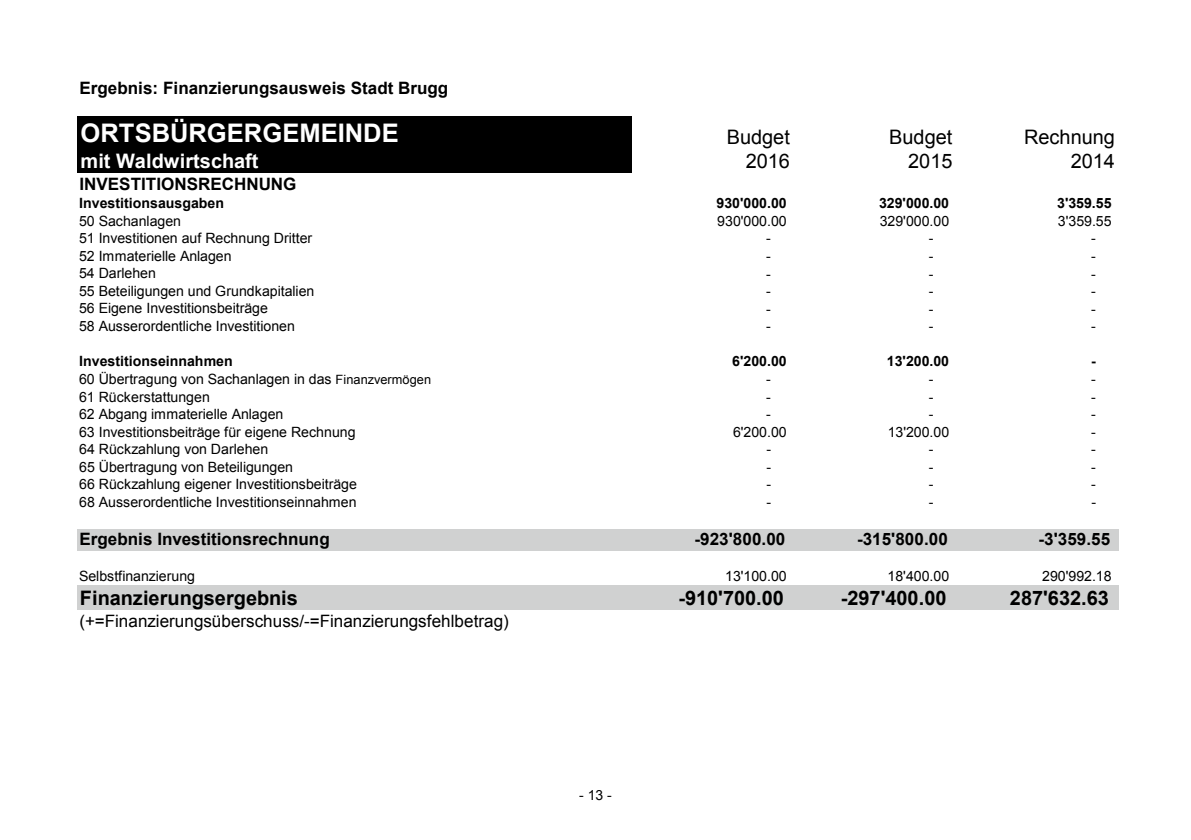
<style>
.page{position:relative;width:1191px;height:840px;background:#fff}
.page>*{position:absolute;margin:0;border:0;box-sizing:border-box;transform-origin:0 0}
.t1{font:700 25.6px "Arial";color:#fff}
.t2{font:700 20px "Arial";color:#000}
.t3{font:20px/24.4px "Arial";color:#000;text-align:right}
.t4{font:700 20px "Arial";color:#fff}
.t5{font:700 17px "Arial";color:#000}
.t6{font:17px "Arial";letter-spacing:.005em;color:#000}
.t7{font:14.2px "Arial";color:#000}
.t8{font:700 14.2px "Arial";color:#000}
.t9{font:14px "Arial";color:#000}
.s1{font-size:12.8px}
</style>
<div class="page">
<div style="left:77px;top:116px;width:554px;height:57px;background:#000"></div>
<div style="left:77px;top:528px;width:1041px;height:22px;background:#d0d1d1"></div>
<div style="left:77px;top:585px;width:1041px;height:25px;background:#d0d1d1"></div>
<p class="t5" style="left:79px;top:76px;width:370px">Ergebnis: Finanzierungsausweis Stadt Brugg</p>
<h1 class="t1" style="left:81px;top:116px;width:320px">ORTSBÜRGERGEMEINDE</h1>
<h2 class="t4" style="left:81px;top:147px;width:179px">mit Waldwirtschaft</h2>
<h2 class="t3" style="left:727px;top:124px;width:65px">Budget<br>2016</h2>
<h2 class="t3" style="left:889px;top:124px;width:65px">Budget<br>2015</h2>
<h2 class="t3" style="left:1024px;top:124px;width:92px">Rechnung<br>2014</h2>
<p class="t5" style="left:79px;top:172px;width:218px">INVESTITIONSRECHNUNG</p>
<p class="t8" style="left:79px;top:194px;width:146px">Investitionsausgaben</p>
<p class="t8" style="left:716px;top:194px;width:72px">930'000.00</p>
<p class="t8" style="left:879px;top:194px;width:72px">329'000.00</p>
<p class="t8" style="left:1057px;top:194px;width:56px">3'359.55</p>
<p class="t7" style="left:79px;top:211px;width:103px">50 Sachanlagen</p>
<p class="t7" style="left:717px;top:211px;width:71px">930'000.00</p>
<p class="t7" style="left:879px;top:211px;width:71px">329'000.00</p>
<p class="t7" style="left:1058px;top:211px;width:55px">3'359.55</p>
<p class="t7" style="left:79px;top:229px;width:235px">51 Investitionen auf Rechnung Dritter</p>
<p class="t7" style="left:766px;top:229px;width:6px">-</p>
<p class="t7" style="left:928px;top:229px;width:6px">-</p>
<p class="t7" style="left:1091px;top:229px;width:6px">-</p>
<p class="t7" style="left:79px;top:246px;width:154px">52 Immaterielle Anlagen</p>
<p class="t7" style="left:766px;top:246px;width:6px">-</p>
<p class="t7" style="left:928px;top:246px;width:6px">-</p>
<p class="t7" style="left:1091px;top:246px;width:6px">-</p>
<p class="t7" style="left:79px;top:264px;width:78px">54 Darlehen</p>
<p class="t7" style="left:766px;top:264px;width:6px">-</p>
<p class="t7" style="left:928px;top:264px;width:6px">-</p>
<p class="t7" style="left:1091px;top:264px;width:6px">-</p>
<p class="t7" style="left:79px;top:281px;width:237px">55 Beteiligungen und Grundkapitalien</p>
<p class="t7" style="left:766px;top:282px;width:6px">-</p>
<p class="t7" style="left:928px;top:282px;width:6px">-</p>
<p class="t7" style="left:1091px;top:282px;width:6px">-</p>
<p class="t7" style="left:79px;top:299px;width:190px">56 Eigene Investitionsbeiträge</p>
<p class="t7" style="left:766px;top:299px;width:6px">-</p>
<p class="t7" style="left:928px;top:299px;width:6px">-</p>
<p class="t7" style="left:1091px;top:299px;width:6px">-</p>
<p class="t7" style="left:79px;top:317px;width:217px">58 Ausserordentliche Investitionen</p>
<p class="t7" style="left:766px;top:317px;width:6px">-</p>
<p class="t7" style="left:928px;top:317px;width:6px">-</p>
<p class="t7" style="left:1091px;top:317px;width:6px">-</p>
<p class="t8" style="left:79px;top:352px;width:155px">Investitionseinnahmen</p>
<p class="t8" style="left:732px;top:352px;width:56px">6'200.00</p>
<p class="t8" style="left:887px;top:352px;width:64px">13'200.00</p>
<p class="t8" style="left:1091px;top:352px;width:6px">-</p>
<p class="t7" style="left:79px;top:369px;width:354px">60 Übertragung von Sachanlagen in das <span class="s1">Finanzvermögen</span></p>
<p class="t7" style="left:766px;top:369px;width:6px">-</p>
<p class="t7" style="left:928px;top:369px;width:6px">-</p>
<p class="t7" style="left:1091px;top:369px;width:6px">-</p>
<p class="t7" style="left:79px;top:387px;width:132px">61 Rückerstattungen</p>
<p class="t7" style="left:766px;top:387px;width:6px">-</p>
<p class="t7" style="left:928px;top:387px;width:6px">-</p>
<p class="t7" style="left:1091px;top:387px;width:6px">-</p>
<p class="t7" style="left:79px;top:404px;width:206px">62 Abgang immaterielle Anlagen</p>
<p class="t7" style="left:766px;top:404px;width:6px">-</p>
<p class="t7" style="left:928px;top:404px;width:6px">-</p>
<p class="t7" style="left:1091px;top:404px;width:6px">-</p>
<p class="t7" style="left:79px;top:422px;width:278px">63 Investitionsbeiträge für eigene Rechnung</p>
<p class="t7" style="left:733px;top:422px;width:55px">6'200.00</p>
<p class="t7" style="left:887px;top:422px;width:63px">13'200.00</p>
<p class="t7" style="left:1091px;top:422px;width:6px">-</p>
<p class="t7" style="left:79px;top:439px;width:191px">64 Rückzahlung von Darlehen</p>
<p class="t7" style="left:766px;top:439px;width:6px">-</p>
<p class="t7" style="left:928px;top:439px;width:6px">-</p>
<p class="t7" style="left:1091px;top:439px;width:6px">-</p>
<p class="t7" style="left:79px;top:457px;width:215px">65 Übertragung von Beteiligungen</p>
<p class="t7" style="left:766px;top:457px;width:6px">-</p>
<p class="t7" style="left:928px;top:457px;width:6px">-</p>
<p class="t7" style="left:1091px;top:457px;width:6px">-</p>
<p class="t7" style="left:79px;top:475px;width:279px">66 Rückzahlung eigener Investitionsbeiträge</p>
<p class="t7" style="left:766px;top:475px;width:6px">-</p>
<p class="t7" style="left:929px;top:475px;width:6px">-</p>
<p class="t7" style="left:1091px;top:475px;width:6px">-</p>
<p class="t7" style="left:79px;top:492px;width:279px">68 Ausserordentliche Investitionseinnahmen</p>
<p class="t7" style="left:766px;top:492px;width:6px">-</p>
<p class="t7" style="left:929px;top:492px;width:6px">-</p>
<p class="t7" style="left:1091px;top:492px;width:6px">-</p>
<p class="t5" style="left:79px;top:527px;width:252px">Ergebnis Investitionsrechnung</p>
<p class="t5" style="left:694px;top:527px;width:92px">-923'800.00</p>
<p class="t5" style="left:857px;top:527px;width:92px">-315'800.00</p>
<p class="t5" style="left:1038px;top:527px;width:73px">-3'359.55</p>
<p class="t7" style="left:79px;top:566px;width:117px">Selbstfinanzierung</p>
<p class="t7" style="left:725px;top:566px;width:63px">13'100.00</p>
<p class="t7" style="left:887px;top:566px;width:63px">18'400.00</p>
<p class="t7" style="left:1042px;top:566px;width:71px">290'992.18</p>
<h2 class="t2" style="left:80px;top:584px;width:220px">Finanzierungsergebnis</h2>
<h2 class="t2" style="left:678px;top:584px;width:107px">-910'700.00</h2>
<h2 class="t2" style="left:841px;top:584px;width:107px">-297'400.00</h2>
<h2 class="t2" style="left:1010px;top:584px;width:100px">287'632.63</h2>
<p class="t6" style="left:79px;top:609px;width:431px">(+=Finanzierungsüberschuss/-=Finanzierungsfehlbetrag)</p>
<p class="t9" style="left:579px;top:785px;width:34px">- 13 -</p>
</div>
